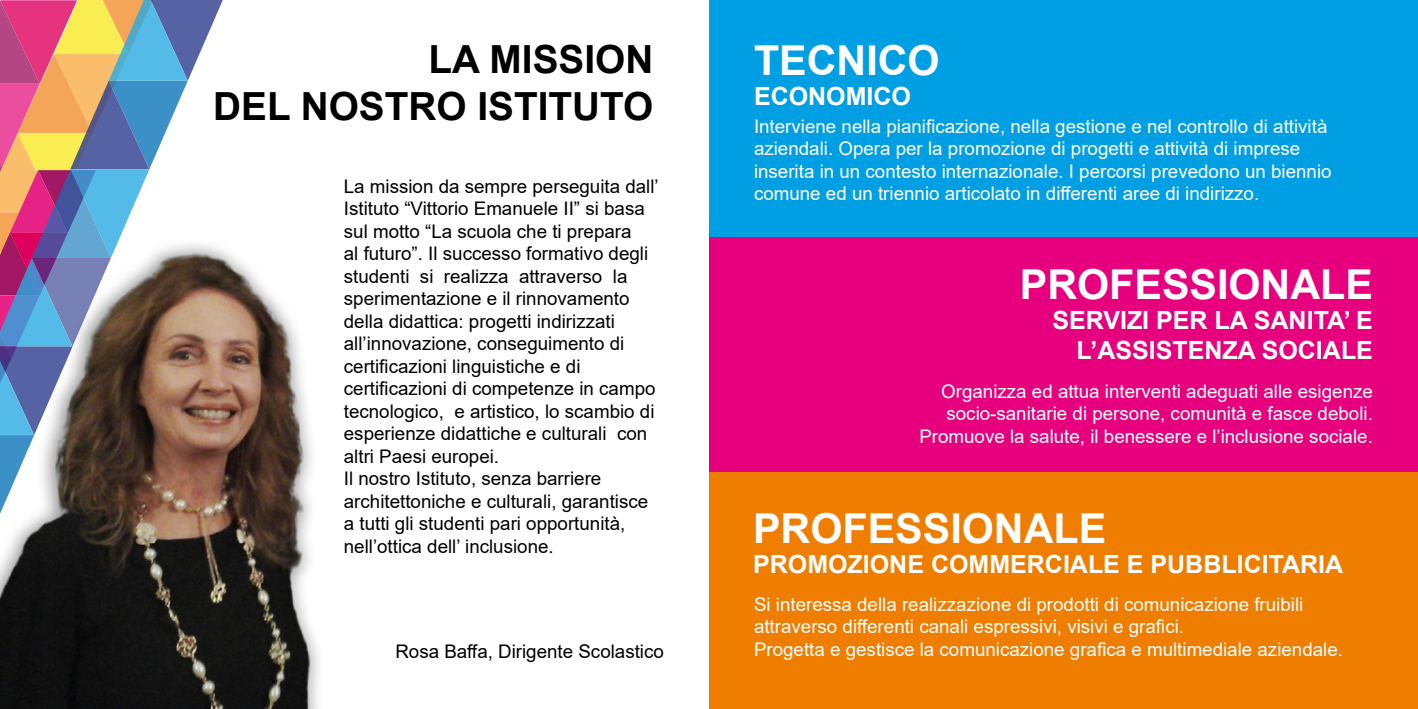
<style>
.page{position:relative;width:1418px;height:709px;background:#fff}
.page>*{position:absolute;margin:0;border:0;box-sizing:border-box;transform-origin:0 0}
.t1{font:700 41.25px "Arial";color:#fff}
.t2{font:700 38.75px/46.5px "Arial";color:#000;text-align:right}
.t3{font:700 25px/30px "Arial";color:#fff;text-align:right}
.t4{font:18.75px/22.5px "Arial";color:#fff}
.t5{font:18.75px/22.5px "Arial";color:#000}
</style>
<div class="page">
<div style="left:709px;top:236px;width:708px;height:236px;background:#e6007d"></div>
<img style="left:0;top:252px;width:319px;height:457px">
<svg style="left:0;top:0;width:226px;height:523px"></svg>
<div style="left:709px;top:472px;width:708px;height:237px;background:#ef7d00"></div>
<div style="left:709px;top:0;width:708px;height:236px;background:#009fe3"></div>
<h2 class="t2" style="left:213px;top:37px;width:441px">LA MISSION<br>DEL NOSTRO ISTITUTO</h2>
<h1 class="t1" style="left:754px;top:31px;width:187px">TECNICO</h1>
<h3 class="t3" style="left:754px;top:82px;width:158px">ECONOMICO</h3>
<p class="t4" style="left:754px;top:115px;width:579px">Interviene nella pianificazione, nella gestione e nel controllo di attività aziendali. Opera per la promozione di progetti e attività di imprese inserita in un contesto internazionale. I percorsi prevedono un biennio comune ed un triennio articolato in differenti aree di indirizzo.</p>
<p class="t5" style="left:344px;top:175px;width:316px">La mission da sempre perseguita dall’ Istituto “Vittorio Emanuele II” si basa sul motto “La scuola che ti prepara<br>al futuro”. Il successo formativo degli studenti si realizza attraverso la sperimentazione e il rinnovamento della didattica: progetti indirizzati all’innovazione, conseguimento di certificazioni linguistiche e di certificazioni di competenze in campo tecnologico, e artistico, lo scambio di esperienze didattiche e culturali con altri Paesi europei.<br>Il nostro Istituto, senza barriere architettoniche e culturali, garantisce a tutti gli studenti pari opportunità, nell’ottica dell’ inclusione.</p>
<h1 class="t1" style="left:1019px;top:256px;width:354px">PROFESSIONALE</h1>
<h3 class="t3" style="left:1052px;top:306px;width:322px">SERVIZI PER LA SANITA’ E<br>L’ASSISTENZA SOCIALE</h3>
<p class="t4" style="left:919px;top:380px;width:455px;text-align:right">Organizza ed attua interventi adeguati alle esigenze socio-sanitarie di persone, comunità e fasce deboli.<br>Promuove la salute, il benessere e l’inclusione sociale.</p>
<h1 class="t1" style="left:753px;top:499px;width:354px">PROFESSIONALE</h1>
<h3 class="t3" style="left:753px;top:549px;width:591px">PROMOZIONE COMMERCIALE E PUBBLICITARIA</h3>
<p class="t5" style="left:395px;top:640px;width:270px">Rosa Baffa, Dirigente Scolastico</p>
<p class="t4" style="left:754px;top:593px;width:590px">Si interessa della realizzazione di prodotti di comunicazione fruibili attraverso differenti canali espressivi, visivi e grafici.<br>Progetta e gestisce la comunicazione grafica e multimediale aziendale.</p>
</div>
